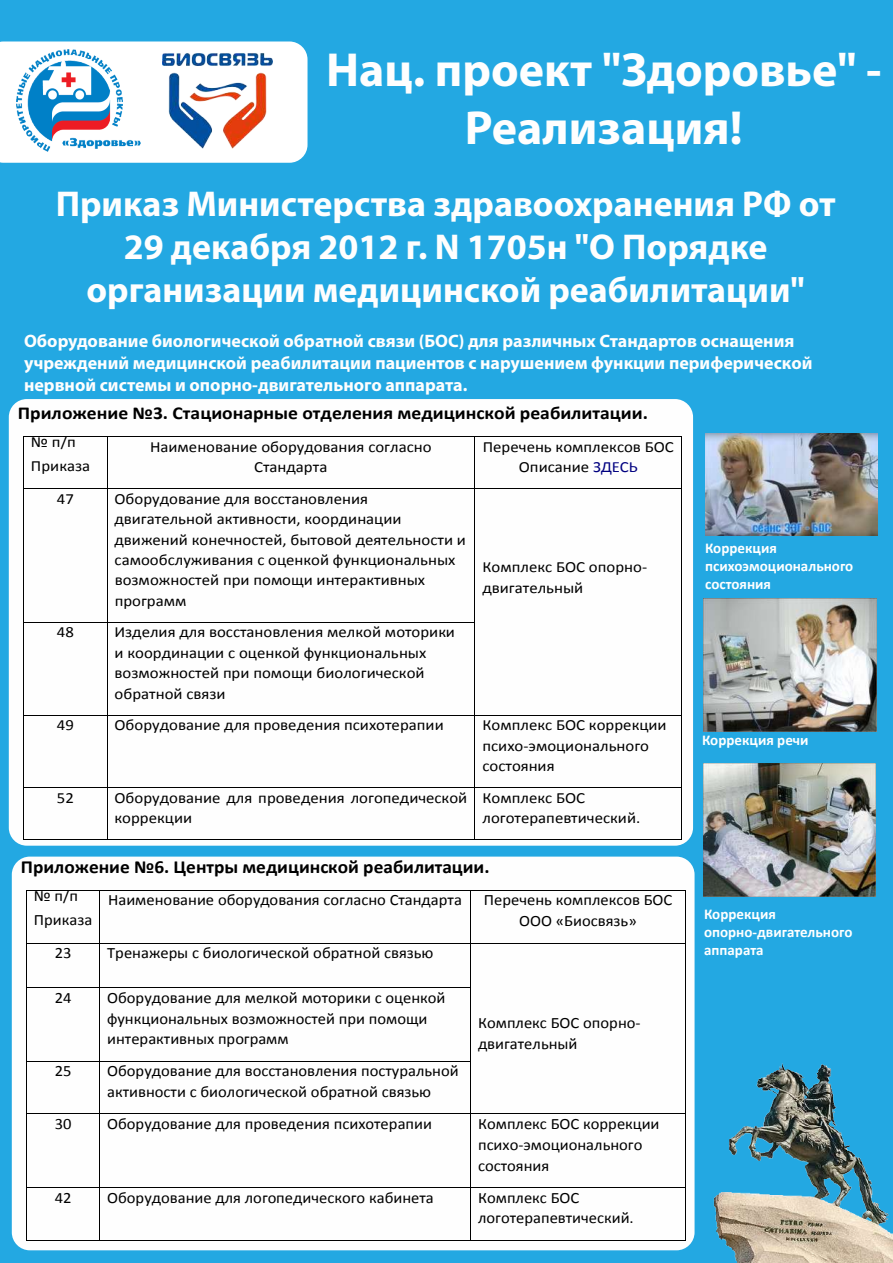
<style>
.page{position:relative;width:893px;height:1263px;background:#23a8e2}
.page>*{position:absolute;margin:0;border:0;box-sizing:border-box;transform-origin:0 0}
.t1{font:700 48px/57.6px "Myriad Pro";color:#fefefe;text-align:center}
.t2{font:700 36px/43.2px "Myriad Pro";color:#fefefe;text-align:center}
.t3{font:700 18.45px "Calibri";color:#000;scale:1.05 1}
.t4{font:700 18.15px "Calibri";color:#000;scale:1.08 1}
.t5{font:700 18px/21.6px "Myriad Pro";color:#fefefe}
.t6{font:15.75px/20.9px "Calibri";color:#000;scale:1.05 1}
.t7{font:15.6px/20.5px "Calibri";color:#000;scale:1.08 1}
.t8{font:700 15px/18px "Calibri";color:#fff}
.s1{color:#000080}
</style>
<div class="page">
<div style="left:9px;top:399px;width:684px;height:447px;background:#fefefe;border-radius:18px"></div>
<div style="left:0;top:41px;width:308px;height:122px;background:#fff"></div>
<img style="left:162px;top:51px;width:110px;height:97px">
<img style="left:16px;top:50px;width:125px;height:102px">
<div style="left:12px;top:857px;width:682px;height:393px;background:#fefefe;border-radius:18px"></div>
<img style="left:630px;top:1050px;width:263px;height:213px">
<img style="left:704px;top:599px;width:172px;height:133px">
<img style="left:703px;top:763px;width:172px;height:133px">
<img style="left:705px;top:434px;width:173px;height:101px">
<hr style="left:24px;top:436px;width:83px;height:1px;background:#000">
<hr style="left:107px;top:436px;width:368px;height:1px;background:#000">
<hr style="left:475px;top:436px;width:206px;height:1px;background:#000">
<hr style="left:23px;top:437px;width:1px;height:51px;background:#000">
<hr style="left:107px;top:437px;width:1px;height:51px;background:#000">
<hr style="left:475px;top:437px;width:1px;height:51px;background:#000">
<hr style="left:681px;top:437px;width:1px;height:51px;background:#000">
<hr style="left:24px;top:488px;width:83px;height:1px;background:#000">
<hr style="left:107px;top:488px;width:368px;height:1px;background:#000">
<hr style="left:475px;top:488px;width:206px;height:1px;background:#000">
<hr style="left:23px;top:489px;width:1px;height:133px;background:#000">
<hr style="left:107px;top:489px;width:1px;height:133px;background:#000">
<hr style="left:475px;top:489px;width:1px;height:133px;background:#000">
<hr style="left:681px;top:489px;width:1px;height:133px;background:#000">
<hr style="left:24px;top:622px;width:83px;height:1px;background:#000">
<hr style="left:107px;top:622px;width:368px;height:1px;background:#000">
<hr style="left:23px;top:623px;width:1px;height:92px;background:#000">
<hr style="left:107px;top:623px;width:1px;height:92px;background:#000">
<hr style="left:475px;top:623px;width:1px;height:92px;background:#000">
<hr style="left:681px;top:623px;width:1px;height:92px;background:#000">
<hr style="left:24px;top:715px;width:83px;height:1px;background:#000">
<hr style="left:107px;top:715px;width:368px;height:1px;background:#000">
<hr style="left:475px;top:715px;width:206px;height:1px;background:#000">
<hr style="left:23px;top:716px;width:1px;height:71px;background:#000">
<hr style="left:107px;top:716px;width:1px;height:71px;background:#000">
<hr style="left:475px;top:716px;width:1px;height:71px;background:#000">
<hr style="left:681px;top:716px;width:1px;height:71px;background:#000">
<hr style="left:24px;top:787px;width:83px;height:1px;background:#000">
<hr style="left:107px;top:787px;width:368px;height:1px;background:#000">
<hr style="left:475px;top:787px;width:206px;height:1px;background:#000">
<hr style="left:23px;top:788px;width:1px;height:51px;background:#000">
<hr style="left:24px;top:839px;width:83px;height:1px;background:#000">
<hr style="left:107px;top:788px;width:1px;height:51px;background:#000">
<hr style="left:107px;top:839px;width:368px;height:1px;background:#000">
<hr style="left:475px;top:788px;width:1px;height:51px;background:#000">
<hr style="left:475px;top:839px;width:206px;height:1px;background:#000">
<hr style="left:681px;top:788px;width:1px;height:51px;background:#000">
<hr style="left:27px;top:890px;width:72px;height:1px;background:#000">
<hr style="left:100px;top:890px;width:370px;height:1px;background:#000">
<hr style="left:471px;top:890px;width:214px;height:1px;background:#000">
<hr style="left:26px;top:891px;width:1px;height:52px;background:#000">
<hr style="left:99px;top:891px;width:1px;height:52px;background:#000">
<hr style="left:470px;top:891px;width:1px;height:52px;background:#000">
<hr style="left:685px;top:891px;width:1px;height:52px;background:#000">
<hr style="left:27px;top:943px;width:72px;height:1px;background:#000">
<hr style="left:100px;top:943px;width:370px;height:1px;background:#000">
<hr style="left:471px;top:943px;width:214px;height:1px;background:#000">
<hr style="left:26px;top:943px;width:1px;height:44px;background:#000">
<hr style="left:99px;top:943px;width:1px;height:44px;background:#000">
<hr style="left:470px;top:943px;width:1px;height:44px;background:#000">
<hr style="left:685px;top:943px;width:1px;height:44px;background:#000">
<hr style="left:27px;top:987px;width:72px;height:1px;background:#000">
<hr style="left:100px;top:987px;width:370px;height:1px;background:#000">
<hr style="left:26px;top:988px;width:1px;height:73px;background:#000">
<hr style="left:99px;top:988px;width:1px;height:73px;background:#000">
<hr style="left:470px;top:988px;width:1px;height:73px;background:#000">
<hr style="left:685px;top:988px;width:1px;height:73px;background:#000">
<hr style="left:27px;top:1061px;width:72px;height:1px;background:#000">
<hr style="left:100px;top:1061px;width:370px;height:1px;background:#000">
<hr style="left:26px;top:1061px;width:1px;height:52px;background:#000">
<hr style="left:99px;top:1061px;width:1px;height:52px;background:#000">
<hr style="left:470px;top:1061px;width:1px;height:52px;background:#000">
<hr style="left:685px;top:1061px;width:1px;height:52px;background:#000">
<hr style="left:27px;top:1113px;width:72px;height:1px;background:#000">
<hr style="left:100px;top:1113px;width:370px;height:1px;background:#000">
<hr style="left:471px;top:1113px;width:214px;height:1px;background:#000">
<hr style="left:26px;top:1114px;width:1px;height:73px;background:#000">
<hr style="left:99px;top:1114px;width:1px;height:73px;background:#000">
<hr style="left:470px;top:1114px;width:1px;height:73px;background:#000">
<hr style="left:685px;top:1114px;width:1px;height:73px;background:#000">
<hr style="left:27px;top:1187px;width:72px;height:1px;background:#000">
<hr style="left:100px;top:1187px;width:370px;height:1px;background:#000">
<hr style="left:471px;top:1187px;width:214px;height:1px;background:#000">
<hr style="left:26px;top:1188px;width:1px;height:52px;background:#000">
<hr style="left:27px;top:1240px;width:72px;height:1px;background:#000">
<hr style="left:99px;top:1188px;width:1px;height:52px;background:#000">
<hr style="left:100px;top:1240px;width:370px;height:1px;background:#000">
<hr style="left:470px;top:1188px;width:1px;height:52px;background:#000">
<hr style="left:471px;top:1240px;width:214px;height:1px;background:#000">
<hr style="left:685px;top:1188px;width:1px;height:52px;background:#000">
<h1 class="t1" style="left:326px;top:39px;width:557px">Нац. проект "Здоровье" -<br>Реализация!</h1>
<h2 class="t2" style="left:56px;top:181px;width:781px">Приказ Министерства здравоохранения РФ от<br>29 декабря 2012 г. N 1705н "О Порядке организации медицинской реабилитации"</h2>
<p class="t5" style="left:24px;top:330px;width:790px">Оборудование биологической обратной связи (БОС) для различных Стандартов оснащения учреждений медицинской реабилитации пациентов с нарушением функции периферической нервной системы и опорно-двигательного аппарата.</p>
<p class="t4" style="left:18px;top:402px;width:585px">Приложение №3. Стационарные отделения медицинской реабилитации.</p>
<p class="t7" style="left:31px;top:430px;width:56px;line-height:23.7px">№ п/п<br>Приказа</p>
<p class="t7" style="left:150px;top:436px;width:262px;text-align:center">Наименование оборудования согласно<br>Стандарта</p>
<p class="t7" style="left:483px;top:436px;width:178px;text-align:center">Перечень комплексов БОС<br>Описание <span class="s1">ЗДЕСЬ</span></p>
<p class="t7" style="left:57px;top:488px;width:17px">47</p>
<p class="t7" style="left:114px;top:488px;width:327px">Оборудование для восстановления двигательной активности, координации движений конечностей, бытовой деятельности и самообслуживания с оценкой функциональных возможностей при помощи интерактивных программ</p>
<p class="t7" style="left:482px;top:557px;width:154px">Комплекс БОС опорно&shy;двигательный</p>
<p class="t7" style="left:57px;top:622px;width:17px">48</p>
<p class="t7" style="left:114px;top:622px;width:317px">Изделия для восстановления мелкой моторики и координации с оценкой функциональных возможностей при помощи биологической обратной связи</p>
<p class="t7" style="left:57px;top:715px;width:17px">49</p>
<p class="t7" style="left:114px;top:715px;width:306px">Оборудование для проведения психотерапии</p>
<p class="t7" style="left:482px;top:715px;width:172px">Комплекс БОС коррекции психо-эмоционального состояния</p>
<p class="t7" style="left:57px;top:787px;width:17px">52</p>
<p class="t7" style="left:114px;top:787px;width:328px">Оборудование для проведения логопедической коррекции</p>
<p class="t7" style="left:482px;top:787px;width:148px">Комплекс БОС логотерапевтический.</p>
<p class="t3" style="left:21px;top:855px;width:448px">Приложение №6. Центры медицинской реабилитации.</p>
<p class="t6" style="left:34px;top:884px;width:57px;line-height:24px">№ п/п<br>Приказа</p>
<p class="t6" style="left:108px;top:890px;width:338px">Наименование оборудования согласно Стандарта</p>
<p class="t6" style="left:484px;top:890px;width:181px;text-align:center">Перечень комплексов БОС<br>ООО «Биосвязь»</p>
<p class="t6" style="left:55px;top:942px;width:18px">23</p>
<p class="t6" style="left:107px;top:942px;width:312px">Тренажеры с биологической обратной связью</p>
<p class="t6" style="left:55px;top:987px;width:18px">24</p>
<p class="t6" style="left:107px;top:987px;width:324px">Оборудование для мелкой моторики с оценкой функциональных возможностей при помощи интерактивных программ</p>
<p class="t6" style="left:55px;top:1061px;width:18px">25</p>
<p class="t6" style="left:107px;top:1061px;width:336px">Оборудование для восстановления постуральной активности с биологической обратной связью</p>
<p class="t6" style="left:55px;top:1113px;width:18px">30</p>
<p class="t6" style="left:107px;top:1113px;width:311px">Оборудование для проведения психотерапии</p>
<p class="t6" style="left:478px;top:1113px;width:174px">Комплекс БОС коррекции психо-эмоционального состояния</p>
<p class="t6" style="left:55px;top:1187px;width:18px">42</p>
<p class="t6" style="left:107px;top:1187px;width:313px">Оборудование для логопедического кабинета</p>
<p class="t6" style="left:478px;top:1187px;width:150px">Комплекс БОС логотерапевтический.</p>
<p class="t6" style="left:478px;top:1012px;width:156px">Комплекс БОС опорно&shy;двигательный</p>
<p class="t8" style="left:705px;top:539px;width:150px">Коррекция психоэмоционального состояния</p>
<p class="t8" style="left:702px;top:731px;width:108px">Коррекция речи</p>
<p class="t8" style="left:704px;top:905px;width:150px">Коррекция опорно-двигательного аппарата</p>
</div>
